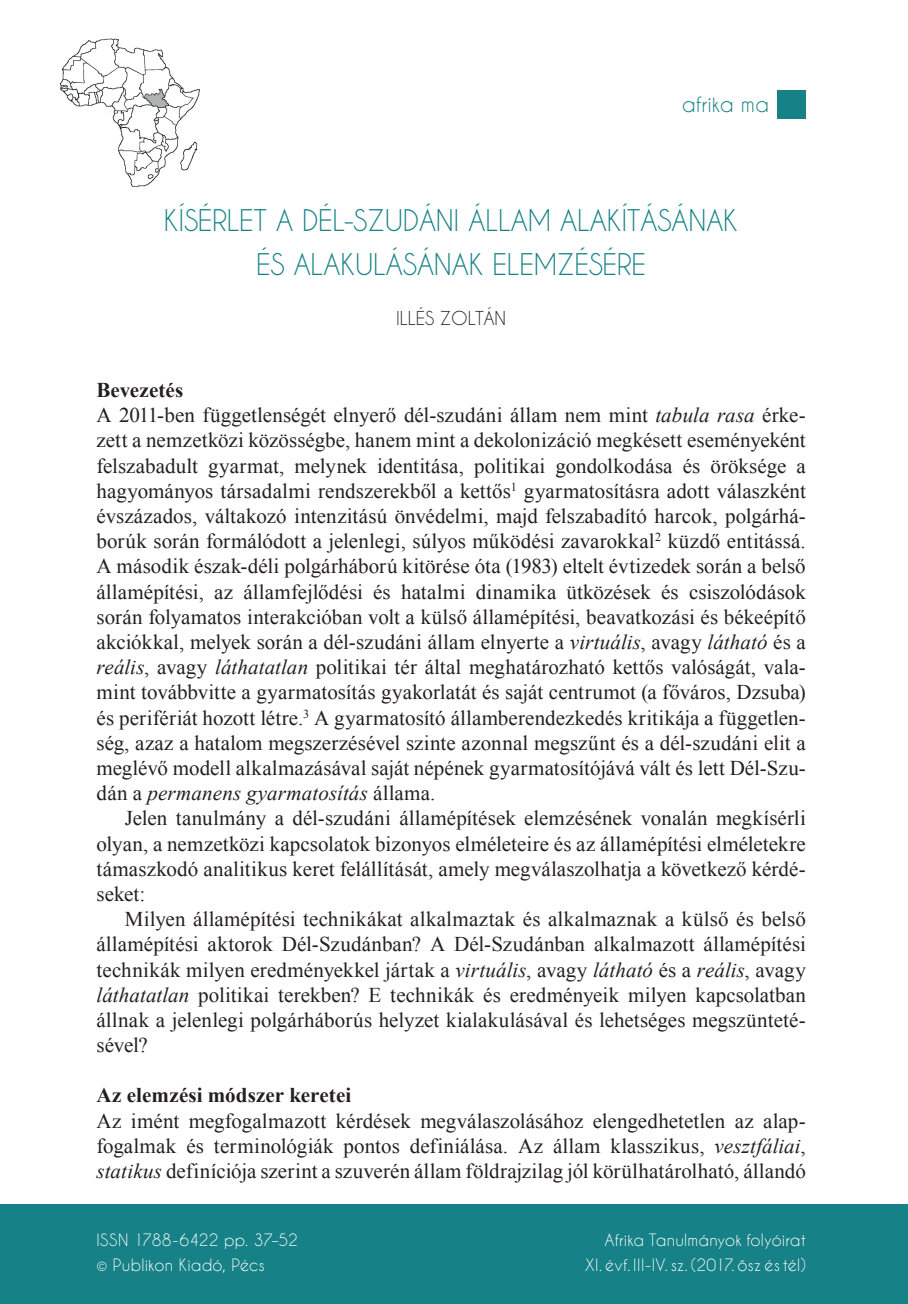
<style>
.page{position:relative;width:908px;height:1304px;background:#fff}
.page>*{position:absolute;margin:0;border:0;box-sizing:border-box;transform-origin:0 0}
.t1{font:28px/44px "Caviar Dreams";letter-spacing:-.015em;color:#168186;text-align:center}
.t2{font:21px/25.2px "Times New Roman";letter-spacing:.005em;color:#231f20;text-align:justify}
.t3{font:700 21px "Times New Roman";letter-spacing:.005em;color:#231f20}
.t4{font:21px "Caviar Dreams";color:#168186}
.t5{font:18px "Caviar Dreams";letter-spacing:-.015em;color:#231f20}
.t6{font:16px "Caviar Dreams";letter-spacing:.01em;color:#fff}
.s1{font-weight:700}
.s2{font-style:italic}
</style>
<div class="page">
<div style="left:0;top:1204px;width:907px;height:100px;background:#168186"></div>
<div style="left:777px;top:91px;width:28px;height:28px;background:#168186"></div>
<img style="left:59px;top:38px;width:140px;height:149px">
<p class="t4" style="left:681px;top:91px;width:88px">afrika ma</p>
<h1 class="t1" style="left:164px;top:198px;width:575px">KÍSÉRLET A DÉL-SZUDÁNI ÁLLAM ALAKÍTÁSÁNAK<br>ÉS ALAKULÁSÁNAK ELEMZÉSÉRE</h1>
<p class="t5" style="left:396px;top:307px;width:111px">ILLÉS ZOLTÁN</p>
<p class="t2" style="left:96px;top:377px;width:710px;text-align:left"><span class="s1">Bevezetés<br></span>A 2011-ben függetlenségét elnyerő dél-szudáni állam nem mint <span class="s2">tabula rasa</span> érke&shy;zett a nemzetközi közösségbe, hanem mint a dekolonizáció megkésett eseményeként felszabadult gyarmat, melynek identitása, politikai gondolkodása és öröksége a hagyományos társadalmi rendszerekből a kettős<sup>1</sup> gyarmatosításra adott válaszként évszázados, váltakozó intenzitású önvédelmi, majd felszabadító harcok, polgárhá&shy;borúk során formálódott a jelenlegi, súlyos működési zavarokkal<sup>2</sup> küzdő entitássá.<br>A második észak-déli polgárháború kitörése óta (1983) eltelt évtizedek során a belső államépítési, az államfejlődési és hatalmi dinamika ütközések és csiszolódások során folyamatos interakcióban volt a külső államépítési, beavatkozási és békeépítő akciókkal, melyek során a dél-szudáni állam elnyerte a <span class="s2">virtuális</span>, avagy <span class="s2">látható</span> és a <span class="s2">reális</span>, avagy <span class="s2">láthatatlan</span> politikai tér által meghatározható kettős valóságát, vala&shy;mint továbbvitte a gyarmatosítás gyakorlatát és saját centrumot (a főváros, Dzsuba) és perifériát hozott létre.<sup>3</sup> A gyarmatosító államberendezkedés kritikája a független&shy;ség, azaz a hatalom megszerzésével szinte azonnal megszűnt és a dél-szudáni elit a meglévő modell alkalmazásával saját népének gyarmatosítójává vált és lett Dél-Szu&shy;dán a <span class="s2">permanens gyarmatosítás</span> állama.</p>
<p class="t2" style="left:96px;top:805px;width:710px;text-indent:28px">Jelen tanulmány a dél-szudáni államépítések elemzésének vonalán megkísérli olyan, a nemzetközi kapcsolatok bizonyos elméleteire és az államépítési elméletekre támaszkodó analitikus keret felállítását, amely megválaszolhatja a következő kérdé&shy;seket:</p>
<p class="t2" style="left:96px;top:906px;width:710px;text-indent:28px">Milyen államépítési technikákat alkalmaztak és alkalmaznak a külső és belső államépítési aktorok Dél-Szudánban? A Dél-Szudánban alkalmazott államépítési technikák milyen eredményekkel jártak a <span class="s2">virtuális</span>, avagy <span class="s2">látható</span> és a <span class="s2">reális</span>, avagy <span class="s2">láthatatlan</span> politikai terekben? E technikák és eredményeik milyen kapcsolatban állnak a jelenlegi polgárháborús helyzet kialakulásával és lehetséges megszünteté&shy;sével?</p>
<p class="t3" style="left:96px;top:1081px;width:256px">Az elemzési módszer keretei</p>
<p class="t2" style="left:96px;top:1107px;width:710px">Az imént megfogalmazott kérdések megválaszolásához elengedhetetlen az alap&shy;fogalmak és terminológiák pontos definiálása. Az állam klasszikus, <span class="s2">vesztfáliai</span>, <span class="s2">statikus</span> definíciója szerint a szuverén állam földrajzilag jól körülhatárolható, állandó</p>
<p class="t6" style="left:96px;top:1230px;width:203px">ISSN 1788-6422 pp. 37–52</p>
<p class="t6" style="left:604px;top:1230px;width:203px">Afrika Tanulmányok folyóirat</p>
<p class="t6" style="left:96px;top:1255px;width:170px">© Publikon Kiadó, Pécs</p>
<p class="t6" style="left:585px;top:1255px;width:222px">XI. évf. III-IV. sz. (2017. ősz és tél)</p>
</div>
